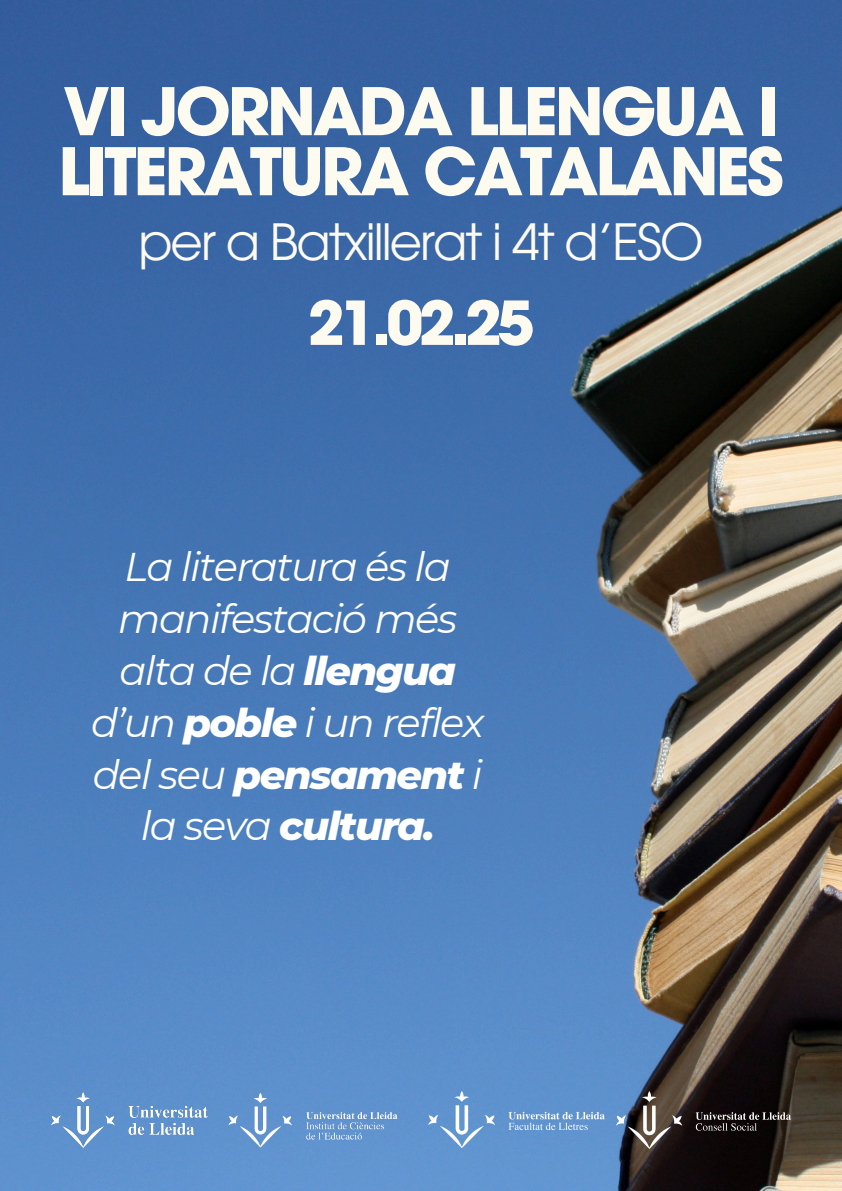
<style>
.page{position:relative;width:842px;height:1191px;background:#fff}
.page>*{position:absolute;margin:0;border:0;box-sizing:border-box;transform-origin:0 0}
.t1{font:700 65px/60px "ITC Avant Garde Pro";letter-spacing:-.05em;color:#fdfaf0}
.t2{font:700 60px "ITC Avant Garde Pro";color:#fdfaf0}
.t3{font:50px "ITC Avant Garde Pro";letter-spacing:-.04em;color:#fdfaf0}
.t4{font:italic 40px/51.8px "Montserrat";letter-spacing:-.04em;color:#fff;text-align:center}
.s1{font-weight:800}
</style>
<div class="page">
<img style="left:0;top:0;width:842px;height:1190px">
<img style="left:51px;top:1092px;width:157px;height:55px">
<img style="left:227px;top:1087px;width:171px;height:60px">
<img style="left:417px;top:1088px;width:199px;height:63px">
<img style="left:617px;top:1091px;width:174px;height:56px">
<p class="t1" style="left:58px;top:90px;width:727px">VI JORNADA LLENGUA I<br>LITERATURA CATALANES</p>
<h1 class="t3" style="left:138px;top:223px;width:567px">per a Batxillerat i 4t d’ESO</h1>
<h3 class="t2" style="left:308px;top:300px;width:228px">21.02.25</h3>
<h2 class="t4" style="left:91px;top:541px;width:394px">La literatura és la manifestació més alta de la <span class="s1">llengua </span>d’un <span class="s1">poble</span> i un reflex del seu <span class="s1">pensament</span> i la seva <span class="s1">cultura.</span></h2>
</div>
